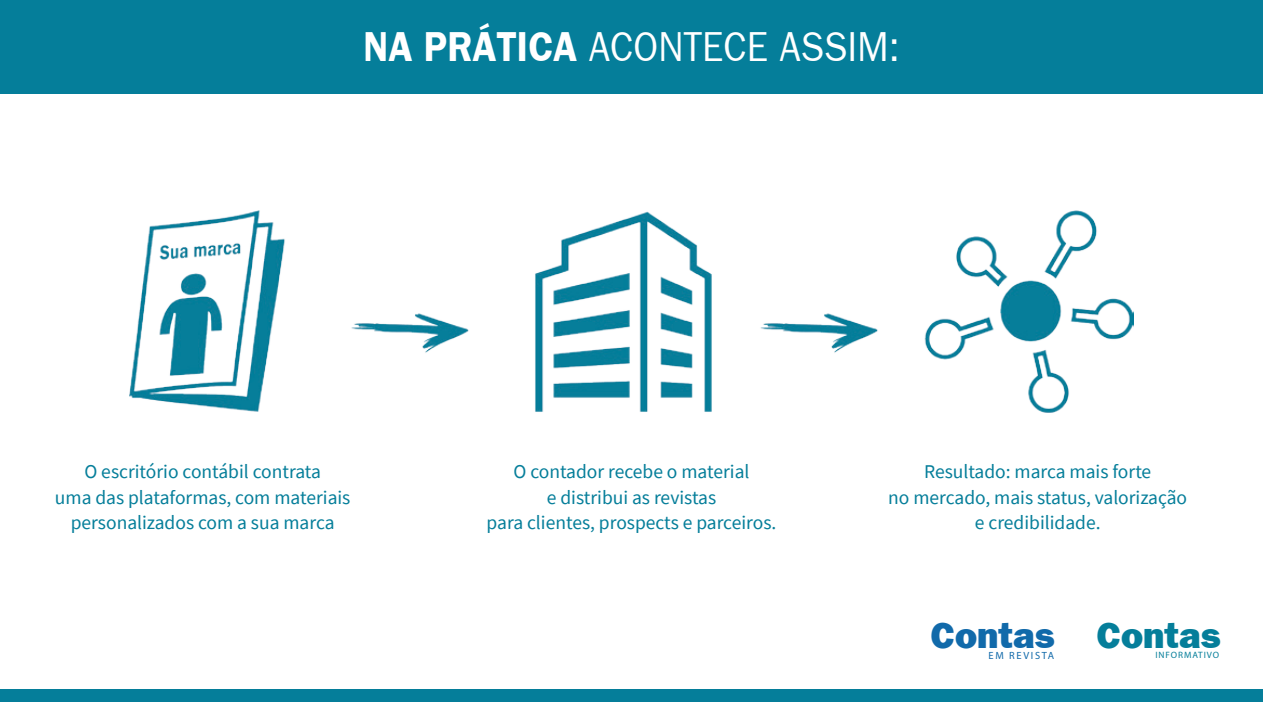
<style>
.page{position:relative;width:1263px;height:702px;background:#fff}
.page>*{position:absolute;margin:0;border:0;box-sizing:border-box;transform-origin:0 0}
.t1{font:42px "Frankfurt Gothic Plain";color:#fff;scale:.9 1}
.t2{font:36.9px "Frankfurt Gothic Heavy Plain";color:#116aaa}
.t3{font:36.9px "Frankfurt Gothic Heavy Plain";color:#057e9a}
.t4{font:19.5px/25.5px "Source Sans Pro";color:#057e9a;text-align:center}
.t5{font:10.5px "Myriad Pro";letter-spacing:.16em;color:#116aaa}
.t6{font:9.15px "Myriad Pro";letter-spacing:.1em;color:#057e9a}
.s1{font-family:"Frankfurt Gothic";font-weight:700}
</style>
<div class="page">
<div style="left:0;top:0;width:1263px;height:94px;background:#057e9a"></div>
<img style="left:129px;top:210px;width:1005px;height:202px">
<div style="left:0;top:689px;width:1263px;height:13px;background:#057e9a"></div>
<h1 class="t1" style="left:363px;top:23px;width:597px"><span class="s1">NA PRÁTICA</span> ACONTECE ASSIM:</h1>
<p class="t4" style="left:55px;top:459px;width:297px">O escritório contábil contrata<br>uma das plataformas, com materiais personalizados com a sua marca</p>
<p class="t4" style="left:487px;top:459px;width:291px">O contador recebe o material<br>e distribui as revistas<br>para clientes, prospects e parceiros.</p>
<p class="t4" style="left:888px;top:459px;width:300px">Resultado: marca mais forte<br>no mercado, mais status, valorização e credibilidade.</p>
<h2 class="t2" style="left:931px;top:613px;width:125px">Contas</h2>
<p class="t5" style="left:988px;top:649px;width:67px">EM REVISTA</p>
<h2 class="t3" style="left:1097px;top:613px;width:125px">Contas</h2>
<p class="t6" style="left:1155px;top:649px;width:65px">INFORMATIVO</p>
</div>
